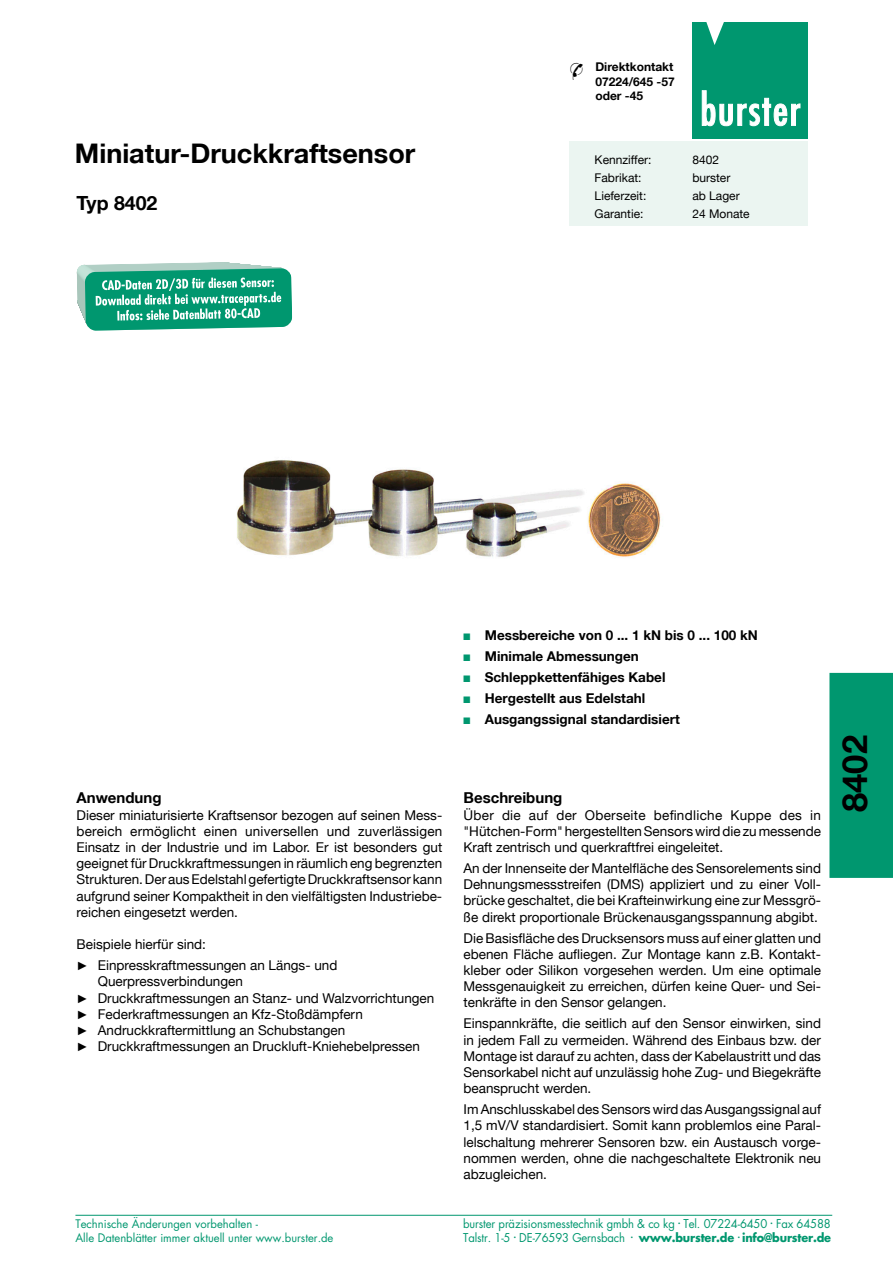
<style>
.page{position:relative;width:893px;height:1263px;background:#fff}
.page>*{position:absolute;margin:0;border:0;box-sizing:border-box;transform-origin:0 0}
.t1{font:700 34.5px "Helvetica Neue LT";color:#000}
.t2{font:700 27px "Helvetica Neue LT";color:#000}
.t3{font:700 19.5px "Helvetica Neue LT";color:#000}
.t4{font:19.5px "Monotype Sorts";color:#000}
.t5{font:700 15px "Helvetica Neue LT";color:#000}
.t6{font:13.5px/16.2px "Helvetica Neue LT";color:#000;text-align:justify}
.t7{font:700 13.5px/21px "Helvetica Neue LT";color:#000}
.t8{font:12px "Helvetica Neue LT";color:#000}
.t9{font:700 12px/14.4px "Helvetica Neue LT";color:#000;text-align:justify}
.t10{font:11.85px/13.5px "Futura LT";letter-spacing:-.01em;color:#00976f;scale:.95 1}
.t11{font:11.55px/13.5px "Futura LT";color:#00976f}
.s1{font-family:"Arial";font-size:12px}
.s2{font-family:"Monotype Sorts";font-weight:400;font-size:9px;color:#00976f}
.s3{font-weight:700}
</style>
<div class="page">
<img style="left:237px;top:460px;width:424px;height:97px">
<div style="left:692px;top:22px;width:116px;height:116px;background:#00976f"></div>
<svg style="left:706px;top:22px;width:18px;height:23px"></svg>
<svg style="left:701px;top:90px;width:100px;height:36px"></svg>
<div style="left:569px;top:141px;width:239px;height:85px;background:#ebf5f1"></div>
<div style="left:829px;top:673px;width:64px;height:205px;background:#00976f"></div>
<hr style="left:75px;top:1215px;width:757px;height:1px;background:#00976f">
<svg style="left:77px;top:262px;width:215px;height:69px;background:#4cb498"></svg>
<h2 class="t2" style="left:75px;top:137px;width:342px">Miniatur-Druckkraftsensor</h2>
<h3 class="t3" style="left:77px;top:191px;width:82px">Typ 8402</h3>
<h3 class="t4" style="left:569px;top:60px;width:17px">&amp;</h3>
<p class="t9" style="left:595px;top:60px;width:81px">Direktkontakt 07224/645 -57 oder -45</p>
<p class="t8" style="left:595px;top:152px;width:58px">Kennziffer:</p>
<p class="t8" style="left:692px;top:152px;width:28px">8402</p>
<p class="t8" style="left:595px;top:170px;width:48px">Fabrikat:</p>
<p class="t8" style="left:692px;top:170px;width:40px">burster</p>
<p class="t8" style="left:595px;top:188px;width:53px">Lieferzeit:</p>
<p class="t8" style="left:692px;top:188px;width:49px">ab Lager</p>
<p class="t8" style="left:595px;top:206px;width:50px">Garantie:</p>
<p class="t8" style="left:692px;top:206px;width:59px">24 Monate</p>
<p class="t5" style="left:77px;top:789px;width:87px">Anwendung</p>
<p class="t6" style="left:77px;top:806px;width:367px">Dieser miniaturisierte Kraftsensor bezogen auf seinen Mess&shy;bereich ermöglicht einen universellen und zuverlässigen Einsatz in der Industrie und im Labor. Er ist besonders gut geeignet für Druckkraftmessungen in räumlich eng begrenzten Strukturen. Der aus Edelstahl gefertigte Druckkraftsensor kann aufgrund seiner Kompaktheit in den vielfältigsten Industriebe&shy;reichen eingesetzt werden.</p>
<p class="t6" style="left:77px;top:934px;width:262px;line-height:21px">Beispiele hierfür sind:<br><span class="s1">►</span> Einpresskraftmessungen an Längs- und</p>
<p class="t6" style="left:77px;top:973px;width:359px;text-align:left;text-indent:21px">Querpressverbindungen<br><span class="s1">►</span> Druckkraftmessungen an Stanz- und Walzvorrichtungen <span class="s1">►</span> Federkraftmessungen an Kfz-Stoßdämpfern<br><span class="s1">►</span> Andruckkraftermittlung an Schubstangen<br><span class="s1">►</span> Druckkraftmessungen an Druckluft-Kniehebelpressen</p>
<p class="t7" style="left:464px;top:625px;width:296px"><span class="s2">N</span> Messbereiche von 0 ... 1 kN bis 0 ... 100 kN<br><span class="s2">N</span> Minimale Abmessungen<br><span class="s2">N</span> Schleppkettenfähiges Kabel<br><span class="s2">N</span> Hergestellt aus Edelstahl<br><span class="s2">N</span> Ausgangssignal standardisiert</p>
<p class="t5" style="left:463px;top:789px;width:100px">Beschreibung</p>
<p class="t6" style="left:463px;top:806px;width:359px">Über die auf der Oberseite befindliche Kuppe des in "Hütchen-Form" hergestellten Sensors wird die zu messende Kraft zentrisch und querkraftfrei eingeleitet.</p>
<p class="t6" style="left:463px;top:860px;width:359px">An der Innenseite der Mantelfläche des Sensorelements sind Dehnungsmessstreifen (DMS) appliziert und zu einer Voll&shy;brücke geschaltet, die bei Krafteinwirkung eine zur Messgrö&shy;ße direkt proportionale Brückenausgangsspannung abgibt.</p>
<p class="t6" style="left:463px;top:929px;width:359px">Die Basisfläche des Drucksensors muss auf einer glatten und ebenen Fläche aufliegen. Zur Montage kann z.B. Kontakt&shy;kleber oder Silikon vorgesehen werden. Um eine optimale Messgenauigkeit zu erreichen, dürfen keine Quer- und Sei&shy;tenkräfte in den Sensor gelangen.</p>
<p class="t6" style="left:463px;top:1015px;width:359px">Einspannkräfte, die seitlich auf den Sensor einwirken, sind in jedem Fall zu vermeiden. Während des Einbaus bzw. der Montage ist darauf zu achten, dass der Kabelaustritt und das Sensorkabel nicht auf unzulässig hohe Zug- und Biegekräfte beansprucht werden.</p>
<p class="t6" style="left:463px;top:1101px;width:359px">Im Anschlusskabel des Sensors wird das Ausgangssignal auf 1,5 mV/V standardisiert. Somit kann problemlos eine Paral&shy;lelschaltung mehrerer Sensoren bzw. ein Austausch vorge&shy;nommen werden, ohne die nachgeschaltete Elektronik neu abzugleichen.</p>
<h1 class="t1" style="left:834px;top:812px;width:78px;rotate:-90deg">8402</h1>
<p class="t11" style="left:75px;top:1217px;width:260px">Technische Änderungen vorbehalten -<br>Alle Datenblätter immer aktuell unter www.burster.de</p>
<p class="t10" style="left:463px;top:1217px;width:389px">burster präzisionsmesstechnik gmbh &amp; co kg <sup>.</sup> Tel. 07224-6450 <sup>.</sup> Fax 64588<br>Talstr. 1-5 <sup>.</sup> DE-76593 Gernsbach <sup>.</sup> <span class="s3">www.burster.de</span> <sup>.</sup> <span class="s3">info@burster.de</span></p>
</div>
